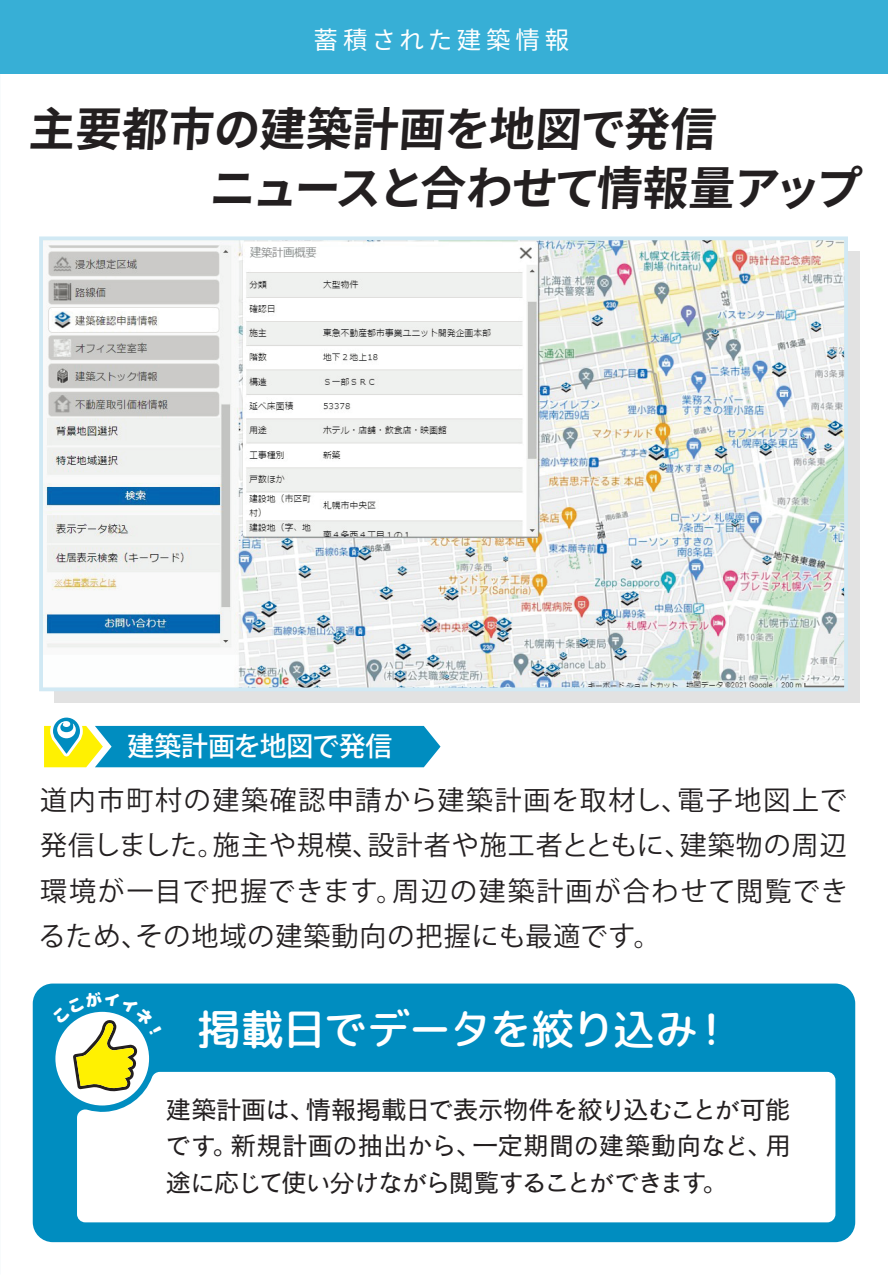
<style>
.page{position:relative;width:888px;height:1275px;background:#fff}
.page>*{position:absolute;margin:0;border:0;box-sizing:border-box;transform-origin:0 0}
.t1{font:700 46.2px/58.6px "Source Han Sans JP";color:#231f20}
.t2{font:43.23px "rounded mplus 2 c medium";letter-spacing:-.04em;color:#fff}
.t3{font:26.95px/45.5px "Koz Go Pr 6 N";letter-spacing:.04em;color:#231f20;text-align:justify}
.t4{font:500 26.95px "Koz Go Pr 6 N";color:#fff}
.t5{font:25.72px/36.4px "Cezanne Pro N M";letter-spacing:-.06em;color:#231f20;text-align:justify}
.t6{font:24.68px "Source Han Sans JP";letter-spacing:.19em;color:#fff}
</style>
<div class="page">
<div style="left:0;top:0;width:888px;height:74px;background:#37afd6"></div>
<div style="left:33px;top:983px;width:822px;height:259px;background:#008dc0;border-radius:20px"></div>
<div style="left:77px;top:1072px;width:758px;height:150px;background:#fff"></div>
<div style="left:55px;top:1012px;width:94px;height:93px;background:#fff;border-radius:50%"></div>
<div style="left:54px;top:251px;width:805px;height:451px;background:#e2e2e2"></div>
<img style="left:44px;top:241px;width:799px;height:445px">
<div style="left:39px;top:236px;width:809px;height:455px;border:4px solid #d1e9f4"></div>
<svg style="left:44px;top:717px;width:397px;height:50px"></svg>
<svg style="left:55px;top:1011px;width:107px;height:81px"></svg>
<p class="t6" style="left:314px;top:26px;width:257px">蓄積された建築情報</p>
<h1 class="t1" style="left:24px;top:101px;width:848px">主要都市の建築計画を地図で発信<br>　　　　ニュースと合わせて情報量アップ</h1>
<p class="t4" style="left:128px;top:731px;width:266px">建築計画を地図で発信</p>
<p class="t3" style="left:39px;top:778px;width:811px">道内市町村の建築確認申請から建築計画を取材し、電子地図上で発信しました。施主や規模、設計者や施工者とともに、建築物の周辺環境が一目で把握できます。周辺の建築計画が合わせて閲覧できるため、その地域の建築動向の把握にも最適です。</p>
<h2 class="t2" style="left:197px;top:998px;width:537px">掲載日でデータを絞り込み！</h2>
<p class="t5" style="left:166px;top:1091px;width:627px">建築計画は、情報掲載日で表示物件を絞り込むことが可能です。新規計画の抽出から、一定期間の建築動向など、用途に応じて使い分けながら閲覧することができます。</p>
</div>
